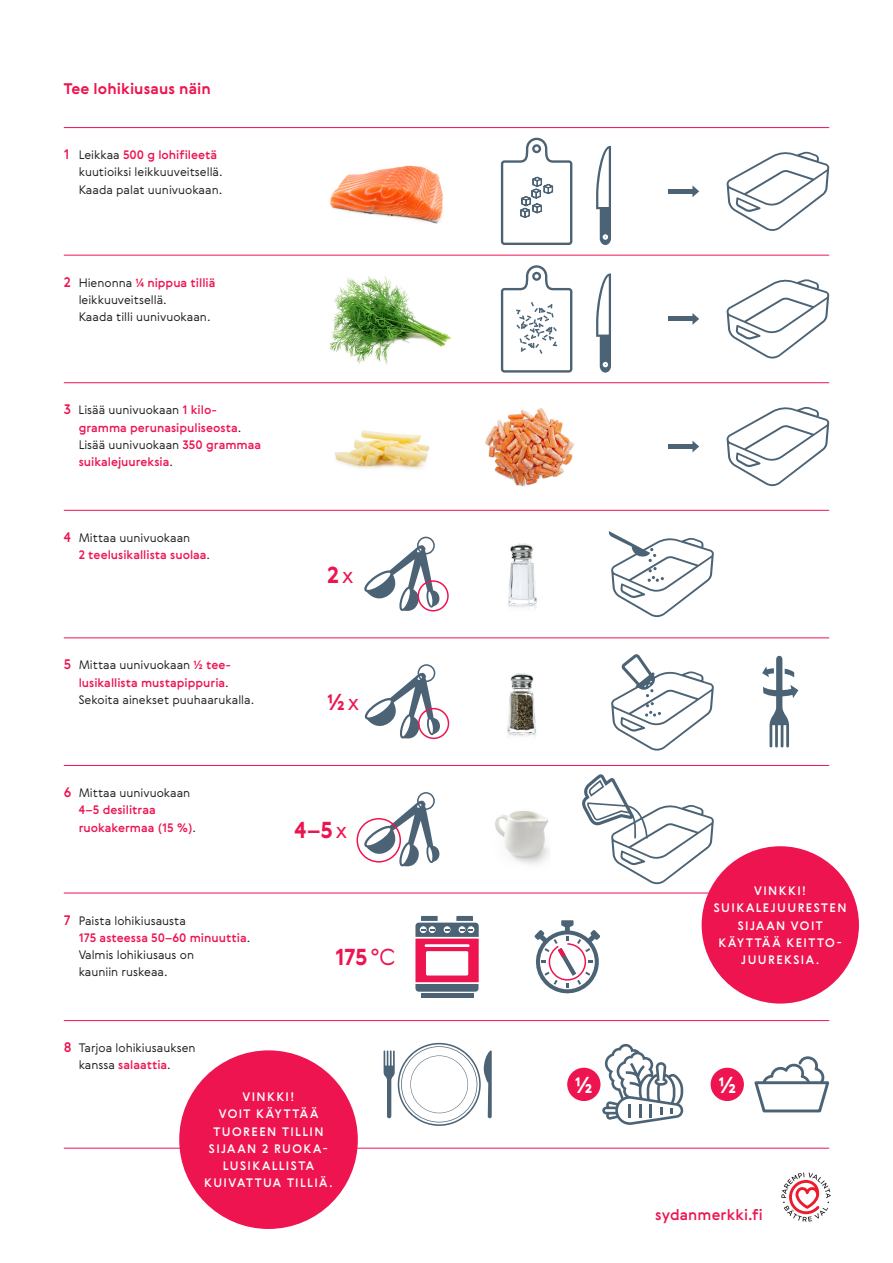
<style>
.page{position:relative;width:893px;height:1263px;background:#fff}
.page>*{position:absolute;margin:0;border:0;box-sizing:border-box;transform-origin:0 0}
.isot_nrot{font:700 22.5px "Gerbera";color:#ed1450}
.isot_nrot-2{font:700 22.5px "Gerbera";color:#fff}
._2__otsikot{font:700 15px "Gerbera";letter-spacing:.005em;color:#ed1450}
.t1{font:500 15px "Gerbera";letter-spacing:.01em;color:#ed1450}
.ohjeet{font:300 12px/17.2px "Gerbera";color:#231f20}
.ohjeet-2{font:500 12px/17.2px "Gerbera";color:#ed1450}
.nostopallot{font:500 12px/17.2px "Gerbera";letter-spacing:.12em;color:#fff;text-align:center}
.s1{font-weight:500;font-size:13.5px;color:#ed1450}
.s2{font-weight:500;color:#ed1450}
.s3{font-size:13.5px}
.s4{font-weight:300;color:#231f20}
.s5{font-weight:300}
</style>
<div class="page">
<hr style="left:64px;top:255px;width:765px;height:1px;background:#ed1450">
<hr style="left:64px;top:382px;width:765px;height:1px;background:#ed1450">
<hr style="left:64px;top:127px;width:765px;height:1px;background:#ed1450">
<hr style="left:64px;top:1148px;width:765px;height:1px;background:#ed1450">
<hr style="left:64px;top:510px;width:765px;height:1px;background:#ed1450">
<hr style="left:64px;top:638px;width:765px;height:1px;background:#ed1450">
<hr style="left:64px;top:765px;width:765px;height:1px;background:#ed1450">
<hr style="left:64px;top:893px;width:765px;height:1px;background:#ed1450">
<hr style="left:64px;top:1020px;width:765px;height:1px;background:#ed1450">
<svg style="left:781px;top:1172px;width:50px;height:50px"></svg>
<img style="left:330px;top:165px;width:113px;height:59px">
<svg style="left:727px;top:151px;width:102px;height:80px"></svg>
<img style="left:329px;top:276px;width:122px;height:89px">
<hr style="left:668px;top:189px;width:27px;height:4px;background:#4b6375">
<svg style="left:692px;top:185px;width:7px;height:12px"></svg>
<svg style="left:364px;top:537px;width:76px;height:75px"></svg>
<div style="left:417px;top:580px;width:32px;height:31px;border:2px solid #ed1450;border-radius:50%"></div>
<img style="left:508px;top:543px;width:29px;height:66px">
<svg style="left:364px;top:664px;width:77px;height:76px"></svg>
<div style="left:418px;top:708px;width:31px;height:31px;border:2px solid #ed1450;border-radius:50%"></div>
<img style="left:507px;top:673px;width:29px;height:65px">
<div style="left:421px;top:993px;width:52px;height:5px;background:#4b6375"></div>
<svg style="left:415px;top:916px;width:64px;height:76px"></svg>
<svg style="left:384px;top:1043px;width:108px;height:83px"></svg>
<svg style="left:602px;top:1044px;width:81px;height:81px"></svg>
<div style="left:567px;top:1068px;width:33px;height:33px;background:#ed1450;border-radius:50%"></div>
<svg style="left:754px;top:1056px;width:76px;height:57px"></svg>
<div style="left:711px;top:1068px;width:33px;height:33px;background:#ed1450;border-radius:50%"></div>
<svg style="left:596px;top:146px;width:15px;height:99px"></svg>
<svg style="left:501px;top:138px;width:71px;height:107px"></svg>
<svg style="left:727px;top:279px;width:102px;height:79px"></svg>
<hr style="left:668px;top:317px;width:27px;height:4px;background:#4b6375">
<svg style="left:692px;top:313px;width:7px;height:12px"></svg>
<svg style="left:596px;top:273px;width:15px;height:100px"></svg>
<svg style="left:501px;top:265px;width:71px;height:108px"></svg>
<svg style="left:727px;top:407px;width:102px;height:79px"></svg>
<div style="left:668px;top:444px;width:27px;height:5px;background:#4b6375"></div>
<svg style="left:692px;top:441px;width:7px;height:11px"></svg>
<img style="left:334px;top:430px;width:96px;height:39px">
<img style="left:485px;top:408px;width:89px;height:79px">
<svg style="left:608px;top:531px;width:106px;height:86px"></svg>
<svg style="left:611px;top:654px;width:103px;height:97px"></svg>
<svg style="left:364px;top:792px;width:76px;height:75px"></svg>
<div style="left:356px;top:818px;width:45px;height:44px;border:2px solid #ed1450;border-radius:50%"></div>
<img style="left:495px;top:811px;width:54px;height:53px">
<svg style="left:582px;top:774px;width:132px;height:110px"></svg>
<svg style="left:534px;top:920px;width:66px;height:74px"></svg>
<div style="left:179px;top:1050px;width:179px;height:179px;background:#ed1450;border-radius:50%"></div>
<div style="left:702px;top:846px;width:157px;height:157px;background:#ed1450;border-radius:50%"></div>
<svg style="left:762px;top:656px;width:36px;height:91px"></svg>
<p class="_2__otsikot" style="left:64px;top:78px;width:149px">Tee lohikiusaus näin</p>
<p class="ohjeet" style="left:79px;top:146px;width:146px;text-indent:-15px"><span class="s1">1</span> Leikkaa <span class="s2">500 g lohifileetä </span>kuutioiksi leikkuuveitsellä.<br>Kaada palat uunivuokaan.</p>
<p class="ohjeet" style="left:79px;top:274px;width:138px;text-indent:-15px"><span class="s1">2</span> Hienonna <span class="s2">¼ nippua tilliä </span>leikkuuveitsellä.<br>Kaada tilli uunivuokaan.</p>
<p class="ohjeet-2" style="left:79px;top:401px;width:184px;text-indent:-15px"><span class="s3">3</span> <span class="s4">Lisää uunivuokaan</span> 1 kilo&shy;gramma perunasipuliseosta<span class="s4">.<br>Lisää uunivuokaan</span> 350 grammaa suikalejuureksia<span class="s4">.</span></p>
<p class="ohjeet-2" style="left:79px;top:529px;width:133px;text-indent:-15px"><span class="s3">4</span> <span class="s4">Mittaa uunivuokaan<br></span>2 teelusikallista suolaa<span class="s4">.</span></p>
<p class="ohjeet" style="left:79px;top:656px;width:177px;text-indent:-15px"><span class="s1">5</span> Mittaa uunivuokaan <span class="s2">½ tee&shy;lusikallista mustapippuria</span>.<br>Sekoita ainekset puuhaarukalla.</p>
<p class="ohjeet-2" style="left:79px;top:784px;width:119px;text-indent:-15px"><span class="s3">6</span> <span class="s4">Mittaa uunivuokaan<br></span>4–5 desilitraa ruokakermaa (15 %)<span class="s4">.</span></p>
<p class="ohjeet" style="left:79px;top:911px;width:173px;text-indent:-15px"><span class="s1">7</span> Paista lohikiusausta<br><span class="s2">175 asteessa 50–60 minuuttia</span>.<br>Valmis lohikiusaus on<br>kauniin ruskeaa.</p>
<p class="ohjeet" style="left:79px;top:1039px;width:118px;text-indent:-15px"><span class="s1">8</span> Tarjoa lohikiusauksen kanssa <span class="s2">salaattia</span>.</p>
<p class="isot_nrot" style="left:327px;top:559px;width:28px">2<span class="s5">x</span></p>
<p class="isot_nrot" style="left:327px;top:687px;width:33px">½<span class="s5">x</span></p>
<p class="isot_nrot" style="left:294px;top:814px;width:54px">4–5<span class="s5">x</span></p>
<p class="isot_nrot" style="left:335px;top:942px;width:62px">175<span class="s5">°C</span></p>
<p class="nostopallot" style="left:204px;top:1088px;width:130px">VINKKI!<br>VOIT KÄYTTÄÄ<br>TUOREEN TILLIN<br>SIJAAN 2 RUOKA-<br>LUSIKALLISTA<br>KUIVATTUA TILLIÄ.</p>
<p class="nostopallot" style="left:714px;top:882px;width:134px">VINKKI!<br>SUIKALEJUURESTEN<br>SIJAAN VOIT<br>KÄYTTÄÄ KEITTO-<br>JUUREKSIA.</p>
<p class="isot_nrot-2" style="left:575px;top:1070px;width:19px">½</p>
<p class="isot_nrot-2" style="left:718px;top:1070px;width:19px">½</p>
<p class="t1" style="left:655px;top:1204px;width:109px">sydanmerkki.fi</p>
</div>
